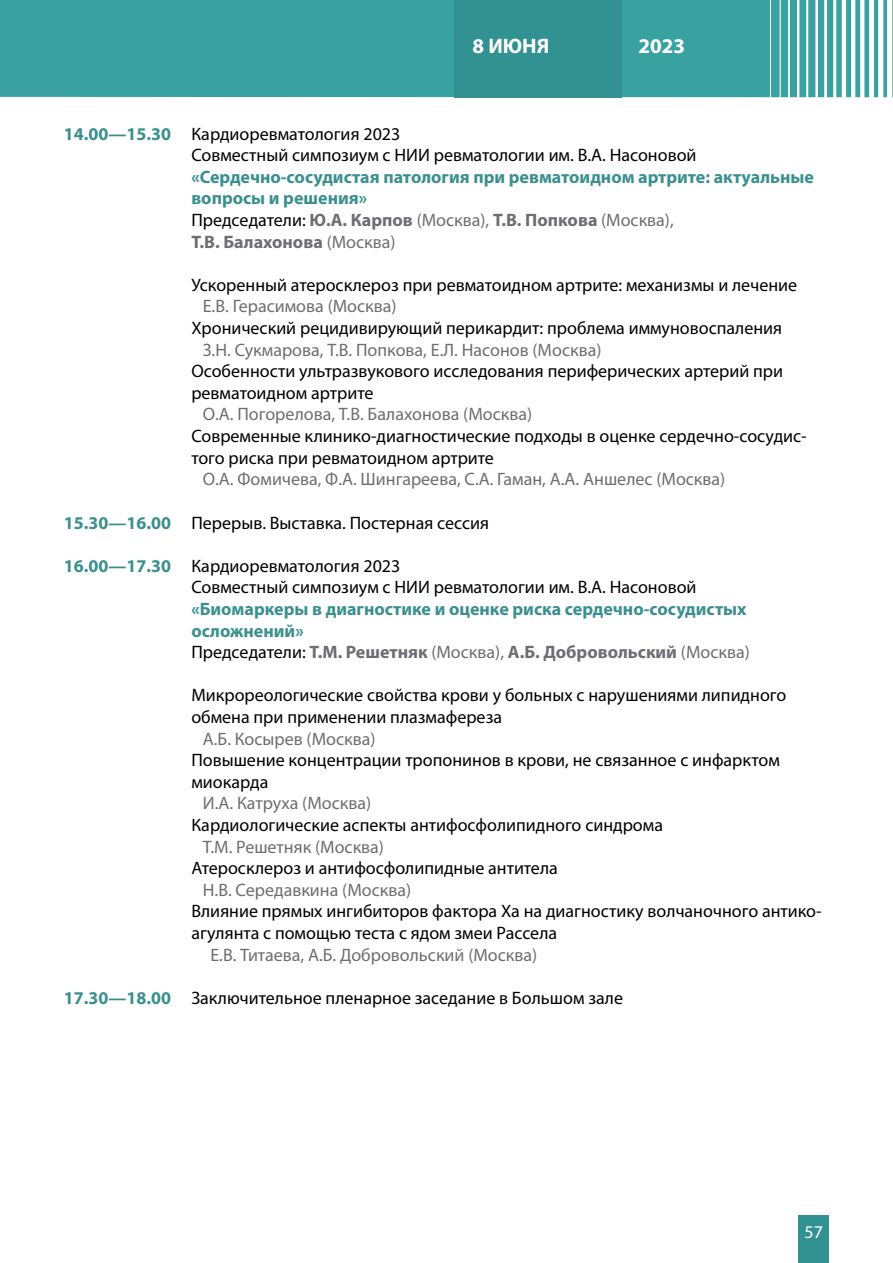
<style>
.page{position:relative;width:893px;height:1263px;background:#fff}
.page>*{position:absolute;margin:0;border:0;box-sizing:border-box;transform-origin:0 0}
.t1{font:700 21px "Myriad Pro";color:#fff}
.t2{font:18px/21.6px "Myriad Pro";color:#000}
.t3{font:18px "Myriad Pro";color:#6d6e71}
.t4{font:700 18px/21.6px "Myriad Pro";color:#3b908f}
.t5{font:18px "Myriad Pro";color:#fff}
.s1{font-weight:700;color:#3b908f}
.s2{font-weight:400;color:#000}
.s3{color:#6d6e71}
.s4{font-weight:400;color:#6d6e71}
</style>
<div class="page">
<svg style="left:0;top:0;width:893px;height:97px;background:#45a6a5"></svg>
<div style="left:454px;top:0;width:168px;height:97px;background:#329291"></div>
<div style="left:799px;top:1215px;width:30px;height:48px;background:#329291"></div>
<p class="t1" style="left:473px;top:33px;width:78px">8 ИЮНЯ</p>
<p class="t1" style="left:638px;top:33px;width:48px">2023</p>
<p class="t2" style="left:191px;top:123px;width:507px;text-indent:-128px"><span class="s1">14.00—15.30</span> Кардиоревматология 2023<br>Совместный симпозиум с НИИ ревматологии им. В.А. Насоновой</p>
<p class="t4" style="left:191px;top:165px;width:624px">«Сердечно-сосудистая патология при ревматоидном артрите: актуальные вопросы и решения»<br><span class="s2">Председатели:</span> <span class="s3">Ю.А. Карпов</span> <span class="s4">(Москва),</span> <span class="s3">Т.В. Попкова</span> <span class="s4">(Москва),<br></span><span class="s3">Т.В. Балахонова</span> <span class="s4">(Москва)</span></p>
<p class="t2" style="left:191px;top:274px;width:607px">Ускоренный атеросклероз при ревматоидном артрите: механизмы и лечение</p>
<p class="t3" style="left:203px;top:295px;width:195px">Е.В. Герасимова (Москва)</p>
<p class="t2" style="left:191px;top:317px;width:592px">Хронический рецидивирующий перикардит: проблема иммуновоспаления</p>
<p class="t3" style="left:203px;top:339px;width:400px">З.Н. Сукмарова, Т.В. Попкова, Е.Л. Насонов (Москва)</p>
<p class="t2" style="left:191px;top:360px;width:593px">Особенности ультразвукового исследования периферических артерий при ревматоидном артрите</p>
<p class="t3" style="left:203px;top:403px;width:331px">О.А. Погорелова, Т.В. Балахонова (Москва)</p>
<p class="t2" style="left:191px;top:425px;width:617px">Современные клинико-диагностические подходы в оценке сердечно-сосудис&shy;того риска при ревматоидном артрите</p>
<p class="t3" style="left:203px;top:468px;width:524px">О.А. Фомичева, Ф.А. Шингареева, С.А. Гаман, А.А. Аншелес (Москва)</p>
<p class="t2" style="left:64px;top:511px;width:427px"><span class="s1">15.30—16.00</span> Перерыв. Выставка. Постерная сессия</p>
<p class="t2" style="left:191px;top:555px;width:507px;text-indent:-128px"><span class="s1">16.00—17.30</span> Кардиоревматология 2023<br>Совместный симпозиум с НИИ ревматологии им. В.А. Насоновой</p>
<p class="t4" style="left:191px;top:597px;width:560px">«Биомаркеры в диагностике и оценке риска сердечно-сосудистых осложнений»<br><span class="s2">Председатели:</span> <span class="s3">Т.М. Решетняк</span> <span class="s4">(Москва),</span> <span class="s3">А.Б. Добровольский</span> <span class="s4">(Москва)</span></p>
<p class="t2" style="left:191px;top:684px;width:596px">Микрореологические свойства крови у больных с нарушениями липидного обмена при применении плазмафереза</p>
<p class="t3" style="left:203px;top:727px;width:174px">А.Б. Косырев (Москва)</p>
<p class="t2" style="left:191px;top:749px;width:590px">Повышение концентрации тропонинов в крови, не связанное с инфарктом миокарда</p>
<p class="t3" style="left:203px;top:792px;width:170px">И.А. Катруха (Москва)</p>
<p class="t2" style="left:191px;top:814px;width:473px">Кардиологические аспекты антифосфолипидного синдрома</p>
<p class="t3" style="left:203px;top:835px;width:183px">Т.М. Решетняк (Москва)</p>
<p class="t2" style="left:191px;top:857px;width:368px">Атеросклероз и антифосфолипидные антитела</p>
<p class="t3" style="left:203px;top:879px;width:210px">Н.В. Середавкина (Москва)</p>
<p class="t2" style="left:191px;top:900px;width:632px">Влияние прямых ингибиторов фактора Ха на диагностику волчаночного антико&shy;агулянта с помощью теста с ядом змеи Рассела</p>
<p class="t3" style="left:210px;top:943px;width:328px">Е.В. Титаева, А.Б. Добровольский (Москва)</p>
<p class="t2" style="left:64px;top:987px;width:561px"><span class="s1">17.30—18.00</span> Заключительное пленарное заседание в Большом зале</p>
<p class="t5" style="left:804px;top:1220px;width:20px">57</p>
</div>
